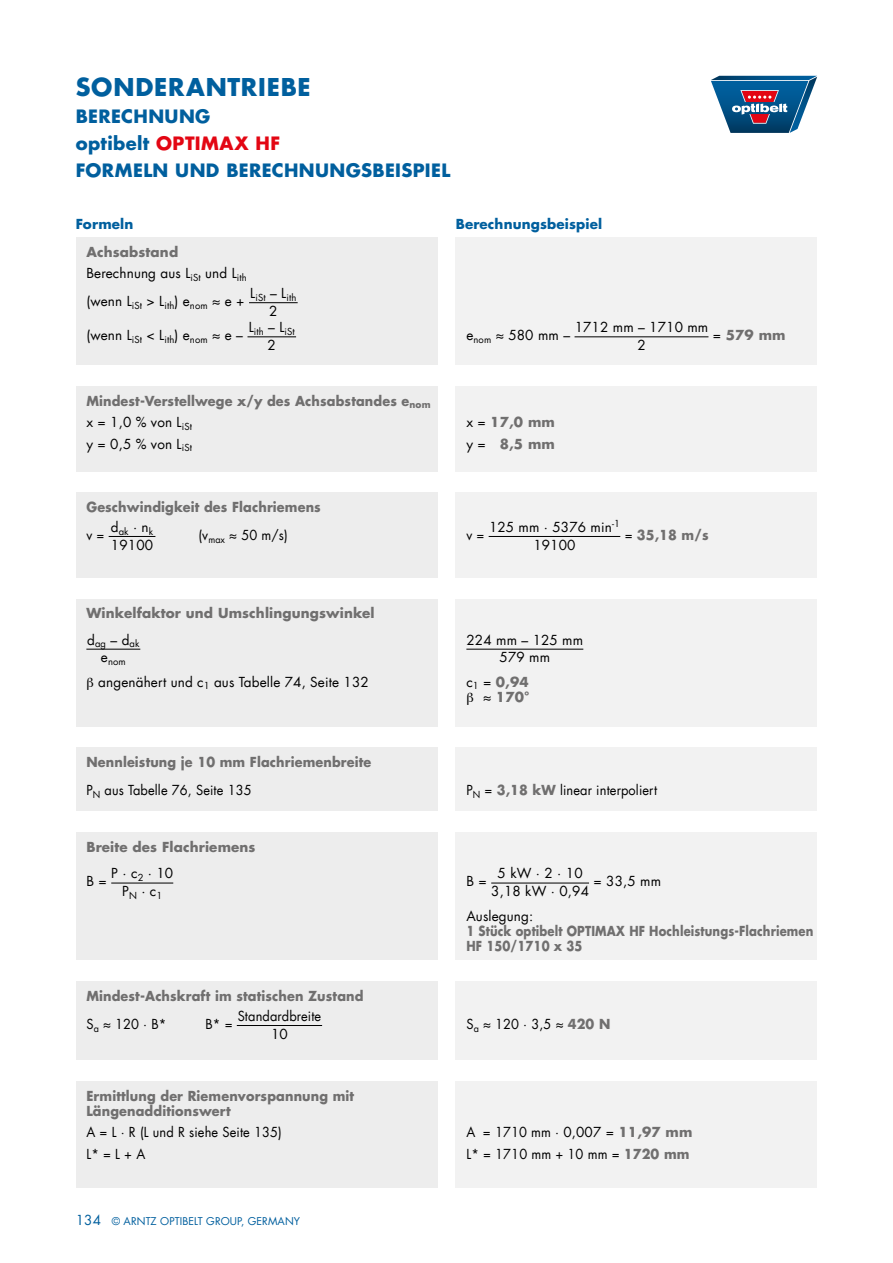
<style>
.page{position:relative;width:893px;height:1263px;background:#fff}
.page>*{position:absolute;margin:0;border:0;box-sizing:border-box;transform-origin:0 0}
.t1{font:700 24px "Futura Com";letter-spacing:.035em;color:#005f9e}
.t2{font:700 18px/27px "Futura Com";letter-spacing:.02em;color:#005f9e}
.t3{font:700 18px "Futura Com";color:#e30613}
.t4{font:700 13.5px/21.5px "Futura Com";letter-spacing:.01em;color:#706f6f;scale:.95 1}
.t5{font:13.5px/17.9px "Futura Com";letter-spacing:.01em;color:#000;text-align:center}
.t6{font:13.5px/21.5px "Futura Com";letter-spacing:.01em;color:#000;scale:.95 1}
.t7{font:700 13.5px/15px "Futura Com";letter-spacing:.01em;color:#706f6f;text-align:right}
.t8{font:700 13.5px/15px "Futura Com";letter-spacing:.01em;color:#706f6f;scale:.86 1}
.t9{font:700 13.5px "Futura Com";color:#005f9e}
.t10{font:10.5px "Futura Com";letter-spacing:.01em;color:#005f9e}
.t11{font:9.45px/17.9px "Futura Com";letter-spacing:.01em;color:#000;text-align:center}
.s1{color:#e30613}
.s2{font-weight:700;color:#706f6f}
.s3{font-weight:400;color:#000}
.s4{font-size:13.5px}
</style>
<div class="page">
<svg style="left:711px;top:76px;width:106px;height:57px"></svg>
<div style="left:76px;top:237px;width:361px;height:128px;background:#ededed"></div>
<div style="left:76px;top:599px;width:361px;height:127px;background:#ededed"></div>
<div style="left:76px;top:833px;width:361px;height:127px;background:#ededed"></div>
<div style="left:76px;top:386px;width:361px;height:85px;background:#ededed"></div>
<div style="left:76px;top:492px;width:361px;height:85px;background:#ededed"></div>
<div style="left:76px;top:1081px;width:361px;height:107px;background:#ededed"></div>
<div style="left:76px;top:747px;width:361px;height:64px;background:#ededed"></div>
<div style="left:76px;top:981px;width:361px;height:79px;background:#ededed"></div>
<div style="left:456px;top:237px;width:361px;height:128px;background:#f2f2f2"></div>
<div style="left:456px;top:599px;width:361px;height:127px;background:#f2f2f2"></div>
<div style="left:456px;top:833px;width:361px;height:127px;background:#f2f2f2"></div>
<div style="left:456px;top:386px;width:361px;height:85px;background:#f2f2f2"></div>
<div style="left:456px;top:492px;width:361px;height:85px;background:#f2f2f2"></div>
<div style="left:456px;top:1081px;width:361px;height:107px;background:#f2f2f2"></div>
<div style="left:456px;top:747px;width:361px;height:64px;background:#f2f2f2"></div>
<div style="left:456px;top:981px;width:361px;height:79px;background:#f2f2f2"></div>
<hr style="left:249px;top:302px;width:49px;height:1px;background:#000">
<hr style="left:247px;top:336px;width:49px;height:1px;background:#000">
<hr style="left:86px;top:649px;width:54px;height:1px;background:#000">
<hr style="left:111px;top:883px;width:62px;height:1px;background:#000">
<hr style="left:109px;top:536px;width:46px;height:1px;background:#000">
<hr style="left:237px;top:1025px;width:85px;height:1px;background:#000">
<hr style="left:574px;top:336px;width:134px;height:1px;background:#000">
<hr style="left:466px;top:649px;width:117px;height:1px;background:#000">
<hr style="left:491px;top:883px;width:98px;height:1px;background:#000">
<hr style="left:489px;top:536px;width:131px;height:1px;background:#000">
<h1 class="t1" style="left:76px;top:68px;width:237px">Sonderantriebe</h1>
<h2 class="t2" style="left:76px;top:102px;width:136px">Berechnung optibelt <span class="s1">OPTIMA</span></h2>
<h2 class="t3" style="left:234px;top:129px;width:34px">X HF</h2>
<h2 class="t2" style="left:76px;top:156px;width:376px">Formeln und Berechnungsbeispiel</h2>
<p class="t9" style="left:76px;top:213px;width:59px">Formeln</p>
<p class="t9" style="left:456px;top:213px;width:148px">Berechnungsbeispiel</p>
<p class="t5" style="left:86px;top:241px;width:162px;line-height:21.5px;text-align:left"><span class="s2">Achsabstand<br></span>Berechnung aus L<sub>iSt</sub> und L<sub>ith</sub></p>
<p class="t5" style="left:86px;top:292px;width:160px">(wenn L<sub>iSt</sub> &gt; L<sub>ith</sub>) e<sub>nom</sub> ≈ e +</p>
<p class="t11" style="left:250px;top:288px;width:48px"><sup>L</sup>iSt <sup>–</sup> <sup>L</sup>ith</p>
<p class="t5" style="left:269px;top:302px;width:10px">2</p>
<p class="t11" style="left:249px;top:322px;width:48px"><sup>L</sup>ith <sup>–</sup> <sup>L</sup>iSt</p>
<p class="t5" style="left:268px;top:336px;width:10px">2</p>
<p class="t5" style="left:86px;top:326px;width:158px">(wenn L<sub>iSt</sub> &lt; L<sub>ith</sub>) e<sub>nom</sub> ≈ e –</p>
<p class="t4" style="left:86px;top:389px;width:364px">Mindest-Verstellwege x/y des Achsabstandes e<sub>nom </sub><span class="s3">x = 1,0 % von L</span><sub>iSt<br></sub><span class="s3">y = 0,5 % von L</span><sub>iSt</sub></p>
<p class="t4" style="left:86px;top:496px;width:248px">Geschwindigkeit des Flachriemens</p>
<p class="t6" style="left:86px;top:524px;width:20px">v =</p>
<p class="t5" style="left:111px;top:518px;width:44px;text-align:left">d<sub>ak</sub> · n<sub>k<br></sub>19100</p>
<p class="t6" style="left:198px;top:524px;width:96px">(v<sub>max</sub> ≈ 50 m/s)</p>
<p class="t7" style="left:86px;top:605px;width:290px">Winkelfaktor und Umschlingungswinkel</p>
<p class="t11" style="left:87px;top:635px;width:54px"><sup>d</sup>ag <sup>–</sup> <sup>d</sup>ak <sup>e</sup>nom</p>
<p class="t5" style="left:98px;top:673px;width:272px">angenähert und c<sub>1</sub> aus Tabelle 74, Seite 132</p>
<p class="t4" style="left:86px;top:748px;width:301px;line-height:27.8px">Nennleistung je 10 mm Flachriemenbreite<br><span class="s3">P</span><sub>N</sub> <span class="s3">aus Tabelle 76, Seite 135</span></p>
<p class="t7" style="left:86px;top:839px;width:171px">Breite des Flachriemens</p>
<p class="t5" style="left:86px;top:872px;width:22px">B =</p>
<p class="t5" style="left:111px;top:864px;width:63px">P · c<sub>2</sub> · 10<br>P<sub>N</sub> · c<sub>1</sub></p>
<p class="t4" style="left:86px;top:982px;width:293px;line-height:27.8px">Mindest-Achskraft im statischen Zustand<br><span class="s3">S</span><sub>a</sub> <span class="s3">≈ 120 · B*</span></p>
<p class="t6" style="left:205px;top:1013px;width:30px">B* =</p>
<p class="t6" style="left:238px;top:1007px;width:89px;line-height:17.9px;text-align:center">Standardbreite<br>10</p>
<p class="t4" style="left:86px;top:1088px;width:283px;line-height:15px">Ermittlung der Riemenvorspannung mit -Längenadditionswert</p>
<p class="t6" style="left:86px;top:1121px;width:207px">A = L · R (L und R siehe Seite 135)<br>L* = L + A</p>
<p class="t10" style="left:76px;top:1214px;width:154px"><span class="s4">134</span> © Arntz OPTIBELT Group</p>
<p class="t10" style="left:241px;top:1214px;width:60px">, Germany</p>
<p class="t5" style="left:466px;top:326px;width:105px">e<sub>nom</sub> ≈ 580 mm –</p>
<p class="t5" style="left:575px;top:318px;width:135px">1712 mm – 1710 mm<br>2</p>
<p class="t7" style="left:713px;top:327px;width:74px"><span class="s3">=</span> 579 mm</p>
<p class="t7" style="left:466px;top:411px;width:90px;line-height:21.5px;text-align:left"><span class="s3">x =</span> 17,0 mm <span class="s3">y =</span> 8,5 mm</p>
<p class="t5" style="left:489px;top:518px;width:132px">125 mm · 5376 min<sup>-1<br></sup>19100</p>
<p class="t4" style="left:625px;top:524px;width:90px"><span class="s3">=</span> 35,18 m/s</p>
<p class="t6" style="left:466px;top:524px;width:20px">v =</p>
<p class="t5" style="left:467px;top:630px;width:118px">224 mm – 125 mm<br>579 mm</p>
<p class="t7" style="left:466px;top:674px;width:65px"><span class="s3">c</span><sub>1</sub> <span class="s3">=</span> 0,94 <span class="s3">≈</span> 170°</p>
<p class="t6" style="left:466px;top:779px;width:202px">P<sub>N</sub> = <span class="s2">3,18 kW</span> linear interpoliert</p>
<p class="t5" style="left:466px;top:872px;width:22px">B =</p>
<p class="t5" style="left:491px;top:864px;width:99px">5 kW · 2 · 10<br>3,18 kW · 0,94</p>
<p class="t5" style="left:593px;top:872px;width:69px">= 33,5 mm</p>
<p class="t5" style="left:466px;top:906px;width:68px">Auslegung:</p>
<p class="t8" style="left:466px;top:922px;width:405px">1 Stück optibelt OPTIMAX HF Hochleistungs-Flachriemen<br>HF 150/1710 x 35</p>
<p class="t6" style="left:466px;top:1013px;width:151px">S<sub>a</sub> ≈ 120 · 3,5 ≈ <span class="s2">420 N</span></p>
<p class="t6" style="left:466px;top:1121px;width:239px">A = 1710 mm · 0,007 = <span class="s2">11,97 mm<br></span>L* = 1710 mm + 10 mm = <span class="s2">1720 mm</span></p>
</div>
